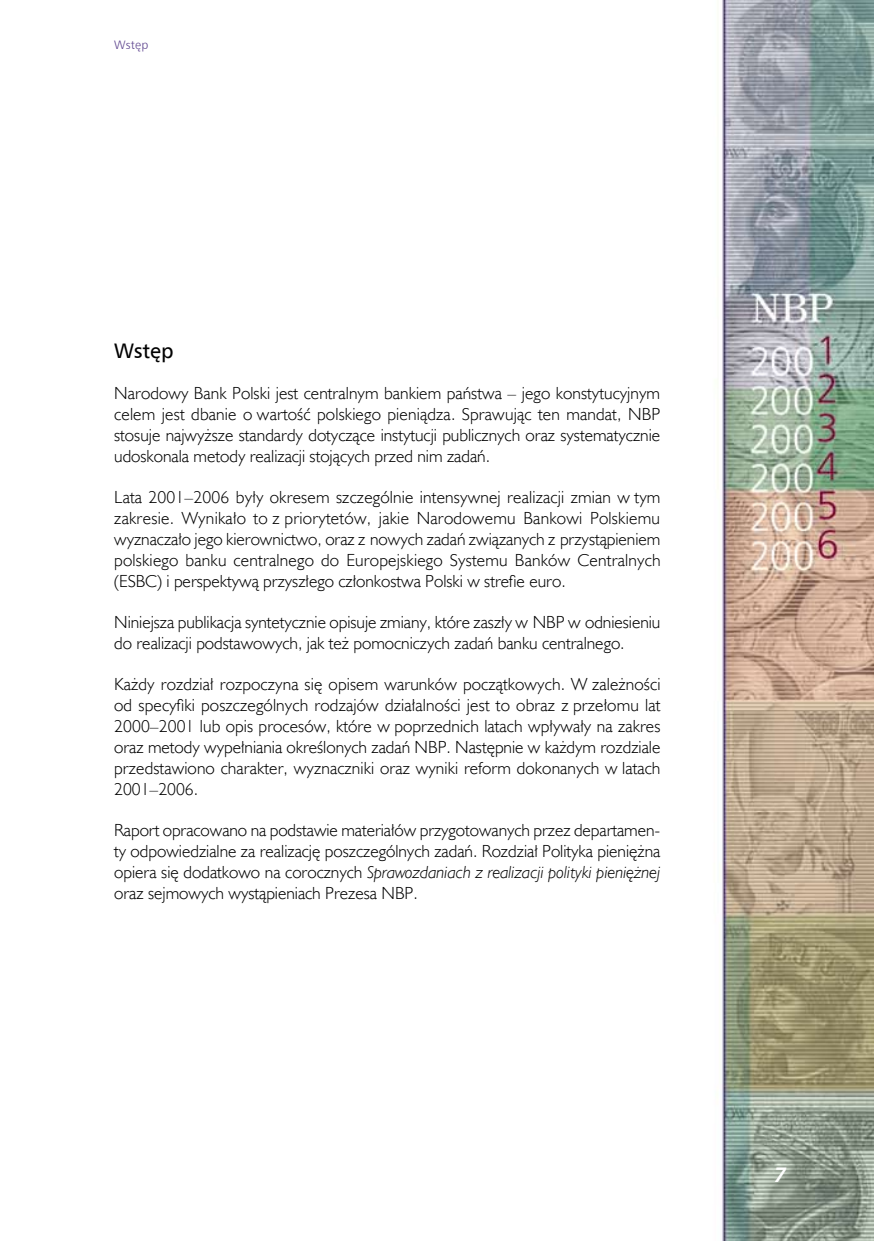
<style>
.page{position:relative;width:874px;height:1241px;background:#fff}
.page>*{position:absolute;margin:0;border:0;box-sizing:border-box;transform-origin:0 0}
.t1{font:21px "Humnst 777 EU";color:#000}
.t2{font:17.5px/21px "Humanst 521 Lt EU";color:#000;text-align:justify}
.t3{font:12.25px "Humnst 777 Lt EU";letter-spacing:.02em;color:#5f468f}
.s1{font-style:italic}
</style>
<div class="page">
<img style="left:722px;top:0;width:151px;height:1240px">
<svg style="left:774px;top:1167px;width:12px;height:14px"></svg>
<p class="t3" style="left:114px;top:37px;width:36px">Wstęp</p>
<p class="t1" style="left:114px;top:337px;width:61px">Wstęp</p>
<p class="t2" style="left:114px;top:382px;width:547px">Narodowy Bank Polski jest centralnym bankiem państwa – jego konstytucyjnym celem jest dbanie o wartość polskiego pieniądza. Sprawując ten mandat, NBP stosuje najwyższe standardy dotyczące instytucji publicznych oraz systematycznie udoskonala metody realizacji stojących przed nim zadań.</p>
<p class="t2" style="left:114px;top:486px;width:547px">Lata 2001–2006 były okresem szczególnie intensywnej realizacji zmian w tym zakresie. Wynikało to z priorytetów, jakie Narodowemu Bankowi Polskiemu wyznaczało jego kierownictwo, oraz z nowych zadań związanych z przystąpieniem polskiego banku centralnego do Europejskiego Systemu Banków Centralnych (ESBC) i perspektywą przyszłego członkostwa Polski w strefie euro.</p>
<p class="t2" style="left:114px;top:611px;width:547px">Niniejsza publikacja syntetycznie opisuje zmiany, które zaszły w NBP w odniesieniu do realizacji podstawowych, jak też pomocniczych zadań banku centralnego.</p>
<p class="t2" style="left:114px;top:672px;width:547px">Każdy rozdział rozpoczyna się opisem warunków początkowych. W zależności od specyfiki poszczególnych rodzajów działalności jest to obraz z przełomu lat 2000–2001 lub opis procesów, które w poprzednich latach wpływały na zakres oraz metody wypełniania określonych zadań NBP. Następnie w każdym rozdziale przedstawiono charakter, wyznaczniki oraz wyniki reform dokonanych w latach 2001–2006.</p>
<p class="t2" style="left:114px;top:818px;width:547px">Raport opracowano na podstawie materiałów przygotowanych przez departamen&shy;ty odpowiedzialne za realizację poszczególnych zadań. Rozdział Polityka pieniężna opiera się dodatkowo na corocznych <span class="s1">Sprawozdaniach z realizacji polityki pieniężnej </span>oraz sejmowych wystąpieniach Prezesa NBP.</p>
</div>
